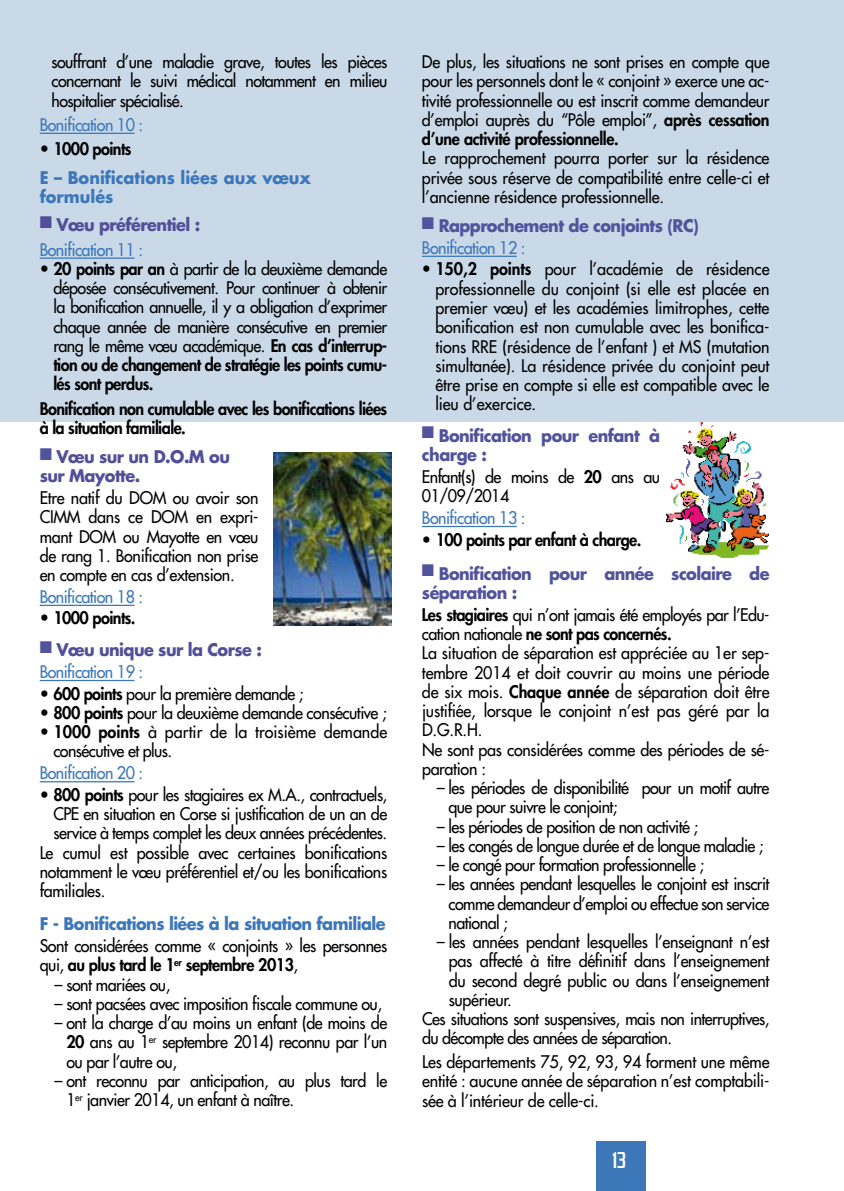
<style>
.page{position:relative;width:844px;height:1191px;background:#fff}
.page>*{position:absolute;margin:0;border:0;box-sizing:border-box;transform-origin:0 0}
.t1{font:500 25.03px "Serpentine";color:#fff;scale:.49 1}
.t2{font:16.97px/19.2px "Futura";letter-spacing:-.03em;color:#000;text-align:justify;scale:.95 1}
.t3{font:16.97px/19.2px "Futura";letter-spacing:-.01em;color:#000;scale:.95 1}
.t4{font:700 16.97px/19.2px "Futura";letter-spacing:-.035em;color:#51539c;scale:.95 1}
.t5{font:800 16.97px/19.2px "Futura";letter-spacing:-.035em;color:#000;scale:.95 1}
.t6{font:700 16.97px/24.2px "Futura";letter-spacing:-.035em;color:#534e98;scale:.95 1}
.t7{font:16.97px "Futura";letter-spacing:-.035em;color:#3c77ba;scale:.95 1}
.t8{font:16.97px/19.2px "Futura";color:#000;scale:.95 1}
.t9{font:700 16.97px/29.2px "Futura";color:#3c77ba;scale:.95 1}
.t10{font:700 16.97px "Futura";letter-spacing:-.035em;color:#3c77ba;scale:.95 1}
.s1{font-weight:400;color:#000}
.s2{font-weight:800;color:#000}
.s3{font-weight:400;color:#3c77ba}
.s4{font-weight:800}
.s5{font-weight:400}
</style>
<div class="page">
<div style="left:0;top:0;width:843px;height:422px;background:#cad9e7"></div>
<hr style="left:40px;top:133px;width:94px;height:1px;background:#3c77ba">
<hr style="left:40px;top:257px;width:94px;height:2px;background:#3c77ba">
<hr style="left:40px;top:604px;width:94px;height:2px;background:#3c77ba">
<hr style="left:40px;top:680px;width:94px;height:1px;background:#3c77ba">
<hr style="left:40px;top:781px;width:94px;height:1px;background:#3c77ba">
<hr style="left:422px;top:256px;width:94px;height:1px;background:#3c77ba">
<hr style="left:422px;top:526px;width:94px;height:1px;background:#3c77ba">
<div style="left:595px;top:1141px;width:50px;height:50px;background:#3c77ba"></div>
<img style="left:273px;top:452px;width:118px;height:173px">
<img style="left:666px;top:422px;width:103px;height:136px">
<p class="t2" style="left:51px;top:52px;width:355px">souffrant d’une maladie grave, toutes les pièces concernant le suivi médical notamment en milieu hospitalier spécialisé.</p>
<p class="t7" style="left:40px;top:113px;width:110px">Bonification 10 :</p>
<p class="t9" style="left:40px;top:134px;width:287px"><span class="s1">•</span> <span class="s2">1000 points<br></span>E – Bonifications liées aux vœux</p>
<p class="t9" style="left:40px;top:182px;width:79px">formulés</p>
<p class="t6" style="left:40px;top:213px;width:170px">■ Vœu préférentiel :<br><span class="s3">Bonification 11 :</span></p>
<p class="t2" style="left:53px;top:259px;width:353px;text-indent:-14px">• <span class="s4">20 points par an</span> à partir de la deuxième demande déposée consécutivement. Pour continuer à obtenir la bonification annuelle, il y a obligation d’exprimer chaque année de manière consécutive en premier rang le même vœu académique. <span class="s4">En cas d’interrup&shy;tion ou de changement de stratégie les points cumu&shy;lés sont perdus.</span></p>
<p class="t5" style="left:40px;top:398px;width:367px">Bonification non cumulable avec les bonifications liées à la situation familiale.</p>
<p class="t6" style="left:40px;top:447px;width:202px;line-height:19.2px"><sup>■</sup> Vœu sur un D.O.M ou sur Mayotte.</p>
<p class="t2" style="left:40px;top:488px;width:232px">Etre natif du DOM ou avoir son CIMM dans ce DOM en expri&shy;mant DOM ou Mayotte en vœu de rang 1. Bonification non prise en compte en cas d’extension.</p>
<p class="t7" style="left:40px;top:585px;width:110px">Bonification 18 :</p>
<p class="t5" style="left:40px;top:608px;width:102px"><span class="s5">•</span> 1000 points.</p>
<p class="t6" style="left:40px;top:638px;width:235px;line-height:21.7px"><sup>■</sup> Vœu unique sur la Corse :<br><span class="s3">Bonification 19 :</span></p>
<p class="t2" style="left:40px;top:683px;width:279px">• <span class="s4">600 points</span> pour la première demande ;</p>
<p class="t2" style="left:40px;top:703px;width:367px">• <span class="s4">800 points</span> pour la deuxième demande consécutive ;</p>
<p class="t8" style="left:53px;top:722px;width:353px;text-indent:-14px">• <span class="s4">1000 points</span> à partir de la troisième demande consécutive et plus.</p>
<p class="t7" style="left:40px;top:762px;width:110px">Bonification 20 :</p>
<p class="t2" style="left:40px;top:785px;width:367px">• <span class="s4">800 points</span> pour les stagiaires ex M.A., contractuels,</p>
<p class="t2" style="left:53px;top:804px;width:353px">CPE en situation en Corse si justification de un an de</p>
<p class="t2" style="left:53px;top:823px;width:353px">service à temps complet les deux années précédentes.</p>
<p class="t2" style="left:40px;top:842px;width:367px">Le cumul est possible avec certaines bonifications</p>
<p class="t2" style="left:40px;top:862px;width:367px">notamment le vœu préférentiel et/ou les bonifications</p>
<p class="t2" style="left:40px;top:881px;width:71px">familiales.</p>
<p class="t10" style="left:40px;top:912px;width:365px">F - Bonifications liées à la situation familiale</p>
<p class="t2" style="left:40px;top:936px;width:367px">Sont considérées comme « conjoints » les personnes qui, <span class="s4">au plus tard le 1</span><sup>er</sup> <span class="s4">septembre 2013</span>,</p>
<p class="t2" style="left:55px;top:974px;width:123px">– sont mariées ou,</p>
<p class="t2" style="left:55px;top:994px;width:346px">– sont pacsées avec imposition fiscale commune ou,</p>
<p class="t2" style="left:66px;top:1013px;width:339px;text-indent:-12px">– ont la charge d’au moins un enfant (de moins de <span class="s4">20</span> ans au 1<sup>er</sup> septembre 2014) reconnu par l’un ou par l’autre ou,</p>
<p class="t2" style="left:66px;top:1071px;width:339px;text-indent:-12px">– ont reconnu par anticipation, au plus tard le<br>1<sup>er</sup> janvier 2014, un enfant à naître.</p>
<p class="t2" style="left:422px;top:52px;width:367px">De plus, les situations ne sont prises en compte que pour les personnels dont le « conjoint » exerce une ac&shy;tivité professionnelle ou est inscrit comme demandeur d’emploi auprès du “Pôle emploi”, <span class="s4">après cessation d’une activité professionnelle.</span></p>
<p class="t2" style="left:422px;top:148px;width:367px">Le rapprochement pourra porter sur la résidence privée sous réserve de compatibilité entre celle-ci et l’ancienne résidence professionnelle.</p>
<p class="t4" style="left:422px;top:214px;width:293px;line-height:21.7px">■ Rapprochement de conjoints (RC)<br><span class="s3">Bonification 12 :</span></p>
<p class="t2" style="left:435px;top:259px;width:353px;text-indent:-13px">• <span class="s4">150,2 points</span> pour l’académie de résidence professionnelle du conjoint (si elle est placée en premier vœu) et les académies limitrophes, cette bonification est non cumulable avec les bonifica&shy;tions RRE (résidence de l’enfant ) et MS (mutation simultanée). La résidence privée du conjoint peut être prise en compte si elle est compatible avec le lieu d’exercice.</p>
<p class="t4" style="left:422px;top:426px;width:252px">■ Bonification pour enfant à charge :</p>
<p class="t2" style="left:422px;top:467px;width:252px">Enfant(s) de moins de <span class="s4">20</span> ans au<br>01/09/2014</p>
<p class="t7" style="left:422px;top:506px;width:110px">Bonification 13 :</p>
<p class="t5" style="left:422px;top:529px;width:232px"><span class="s5">•</span> 100 points par enfant à charge.</p>
<p class="t4" style="left:422px;top:563px;width:367px">■ Bonification pour année scolaire de séparation :</p>
<p class="t3" style="left:422px;top:605px;width:367px"><span class="s4">Les stagiaires</span> qui n’ont jamais été employés par l’Edu&shy;cation nationale <span class="s4">ne sont pas concernés.<br></span>La situation de séparation est appréciée au 1er sep&shy;tembre 2014 et doit couvrir au moins une période de six mois. <span class="s4">Chaque année</span> de séparation doit être justifiée, lorsque le conjoint n’est pas géré par la D.G.R.H.<br>Ne sont pas considérées comme des périodes de sé&shy;paration :</p>
<p class="t2" style="left:448px;top:778px;width:339px;text-indent:-12px">– les périodes de disponibilité pour un motif autre que pour suivre le conjoint;</p>
<p class="t2" style="left:437px;top:816px;width:276px">– les périodes de position de non activité ;</p>
<p class="t2" style="left:437px;top:836px;width:345px">– les congés de longue durée et de longue maladie ;</p>
<p class="t2" style="left:437px;top:855px;width:283px">– le congé pour formation professionnelle ;</p>
<p class="t2" style="left:448px;top:874px;width:339px;text-indent:-12px">– les années pendant lesquelles le conjoint est inscrit comme demandeur d’emploi ou effectue son service national ;</p>
<p class="t2" style="left:437px;top:932px;width:351px">– les années pendant lesquelles l’enseignant n’est</p>
<p class="t2" style="left:448px;top:951px;width:339px">pas affecté à titre définitif dans l’enseignement</p>
<p class="t2" style="left:448px;top:970px;width:339px">du second degré public ou dans l’enseignement</p>
<p class="t2" style="left:448px;top:990px;width:68px">supérieur.</p>
<p class="t2" style="left:422px;top:1009px;width:367px">Ces situations sont suspensives, mais non interruptives,</p>
<p class="t2" style="left:422px;top:1028px;width:265px">du décompte des années de séparation.</p>
<p class="t2" style="left:422px;top:1052px;width:367px">Les départements 75, 92, 93, 94 forment une même entité : aucune année de séparation n’est comptabili&shy;sée à l’intérieur de celle-ci.</p>
<h1 class="t1" style="left:612px;top:1145px;width:28px">13</h1>
<h1 class="t1" style="left:617px;top:1145px;width:19px">5</h1>
</div>
